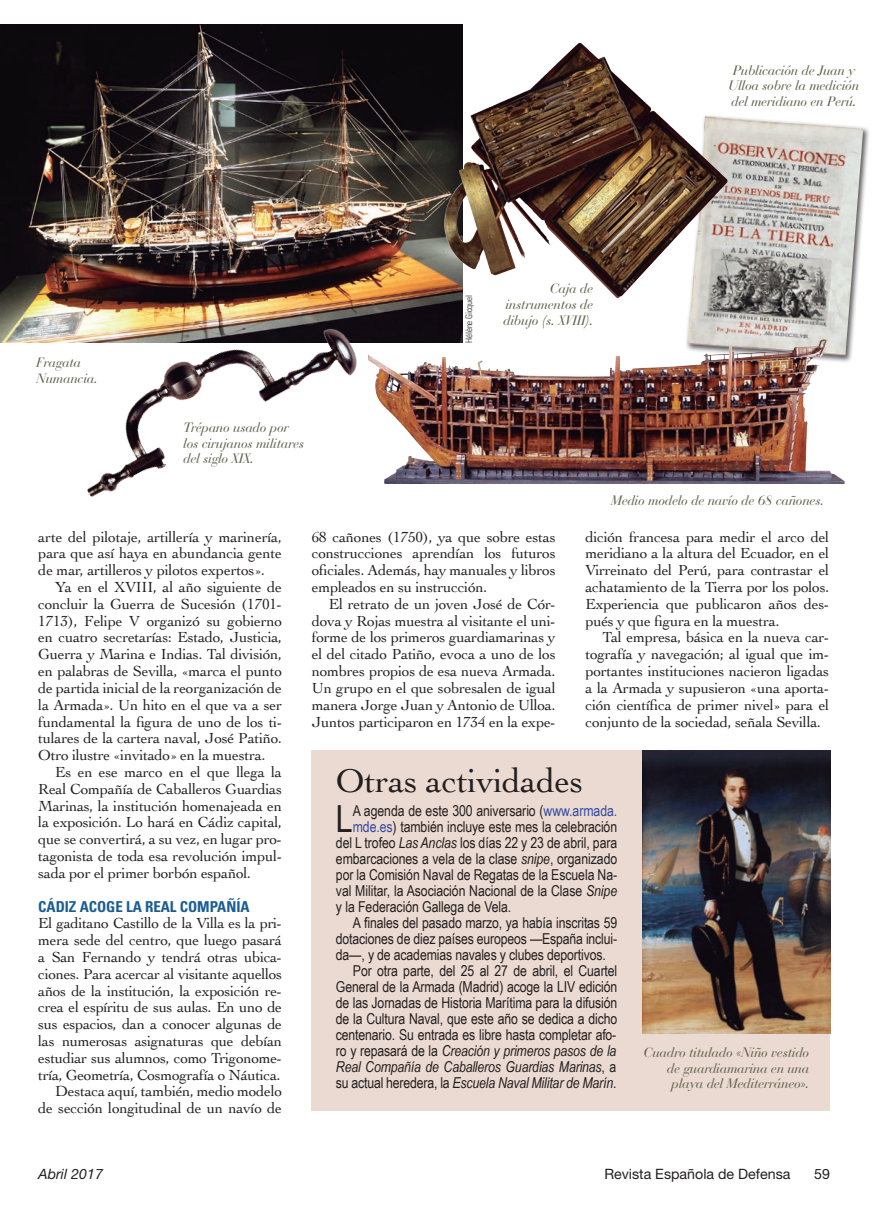
<style>
.page{position:relative;width:893px;height:1217px;background:#fff}
.page>*{position:absolute;margin:0;border:0;box-sizing:border-box;transform-origin:0 0}
.t1{font:37.35px "Arial Narrow";color:#231f20}
.t2{font:34.5px "Cochin";letter-spacing:-.005em;color:#231f20}
.t3{font:15.3px/16.8px "Cochin";letter-spacing:-.015em;color:#231f20;text-align:justify}
.t4{font:15px "Arial Narrow";letter-spacing:-.01em;color:#231f20}
.t5{font:italic 15px "Arial Narrow";letter-spacing:-.01em;color:#231f20}
.t6{font:700 condensed 15px "Univers";letter-spacing:-.005em;color:#1a5d93}
.t7{font:14.25px "Helvetica Neue";color:#231f20}
.t8{font:italic 14.25px "Helvetica Neue";color:#231f20}
.t9{font:italic 13.5px/15.8px "Bauer Bodoni";letter-spacing:-.02em;color:#60614b}
.t10{font:300 condensed 9px "Univers";letter-spacing:-.02em;color:#231f20}
.s1{color:#34499e}
.s2{font-style:italic}
.s3{font-style:normal}
</style>
<div class="page">
<div style="left:312px;top:750px;width:518px;height:360px;background:#ebdad2"></div>
<img style="left:643px;top:750px;width:187px;height:283px">
<div style="left:685px;top:114px;width:186px;height:249px;background:#231f20;opacity:.75"></div>
<img style="left:731px;top:114px;width:133px;height:249px">
<img style="left:372px;top:301px;width:481px;height:182px">
<img style="left:0;top:24px;width:463px;height:318px">
<img style="left:440px;top:35px;width:291px;height:268px">
<img style="left:47px;top:277px;width:325px;height:220px">
<p class="t9" style="left:729px;top:62px;width:132px;text-align:center">Publicación de Juan y<br>Ulloa sobre la medición del meridiano en Perú.</p>
<p class="t9" style="left:36px;top:355px;width:63px">Fragata<br>Numancia.</p>
<p class="t10" style="left:463px;top:342px;width:49px;rotate:-90deg">Hélène Gicquel</p>
<p class="t9" style="left:503px;top:281px;width:91px;text-align:justify;text-indent:47px">Caja de instrumentos de dibujo (s. XVIII).</p>
<p class="t9" style="left:183px;top:419px;width:122px">Trépano usado por los cirujanos militares del siglo XIX.</p>
<p class="t3" style="left:38px;top:527px;width:245px">arte del pilotaje, artillería y marinería, para que así haya en abundancia gente de mar, artilleros y pilotos expertos».</p>
<p class="t3" style="left:38px;top:578px;width:245px;text-indent:17px">Ya en el XVIII, al año siguiente de concluir la Guerra de Sucesión (1701- 1713), Felipe V organizó su gobierno en cuatro secretarías: Estado, Justicia, Guerra y Marina e Indias. Tal división, en palabras de Sevilla, «marca el punto de partida inicial de la reorganización de la Armada». Un hito en el que va a ser fundamental la figura de uno de los ti&shy;tulares de la cartera naval, José Patiño.<br>Otro ilustre «invitado» en la muestra.</p>
<p class="t3" style="left:38px;top:762px;width:245px;text-indent:17px">Es en ese marco en el que llega la Real Compañía de Caballeros Guardias Marinas, la institución homenajeada en la exposición. Lo hará en Cádiz capital, que se convertirá, a su vez, en lugar pro&shy;tagonista de toda esa revolución impul&shy;sada por el primer borbón español.</p>
<p class="t6" style="left:38px;top:896px;width:213px">CÁDIZ ACOGE LA REAL COMPAÑÍA</p>
<p class="t3" style="left:38px;top:914px;width:245px;text-align:right">El gaditano Castillo de la Villa es la pri&shy;mera sede del centro, que luego pasará a San Fernando y tendrá otras ubica&shy;ciones. Para acercar al visitante aquellos años de la institución, la exposición re&shy;crea el espíritu de sus aulas. En uno de sus espacios, dan a conocer algunas de las numerosas asignaturas que debían estudiar sus alumnos, como Trigonome&shy;tría, Geometría, Cosmografía o Náutica.<br>Destaca aquí, también, medio modelo de sección longitudinal de un navío de</p>
<p class="t3" style="left:312px;top:527px;width:245px">68 cañones (1750), ya que sobre estas construcciones aprendían los futuros oficiales. Además, hay manuales y libros empleados en su instrucción.</p>
<p class="t3" style="left:312px;top:594px;width:245px;text-indent:17px">El retrato de un joven José de Cór&shy;dova y Rojas muestra al visitante el uni&shy;forme de los primeros guardiamarinas y el del citado Patiño, evoca a uno de los nombres propios de esa nueva Armada.<br>Un grupo en el que sobresalen de igual manera Jorge Juan y Antonio de Ulloa.<br>Juntos participaron en 1734 en la expe-</p>
<p class="t9" style="left:611px;top:493px;width:215px">Medio modelo de navío de 68 cañones.</p>
<p class="t3" style="left:585px;top:527px;width:245px">dición francesa para medir el arco del meridiano a la altura del Ecuador, en el Virreinato del Perú, para contrastar el achatamiento de la Tierra por los polos.<br>Experiencia que publicaron años des&shy;pués y que figura en la muestra.</p>
<p class="t3" style="left:585px;top:628px;width:245px;text-indent:17px">Tal empresa, básica en la nueva car&shy;tografía y navegación; al igual que im&shy;portantes instituciones nacieron ligadas a la Armada y supusieron «una aporta&shy;ción científica de primer nivel» para el conjunto de la sociedad, señala Sevilla.</p>
<h2 class="t2" style="left:336px;top:757px;width:249px">Otras actividades</h2>
<h1 class="t1" style="left:336px;top:791px;width:19px">L</h1>
<p class="t4" style="left:353px;top:800px;width:266px">A agenda de este 300 aniversario (<span class="s1">www.armada.</span></p>
<p class="t4" style="left:353px;top:816px;width:266px"><span class="s1">mde.es</span>) también incluye este mes la celebración</p>
<p class="t4" style="left:336px;top:832px;width:283px">del L trofeo <span class="s2">Las Anclas</span> los días 22 y 23 de abril, para</p>
<p class="t4" style="left:336px;top:847px;width:283px">embarcaciones a vela de la clase <span class="s2">snipe</span>, organizado</p>
<p class="t4" style="left:336px;top:863px;width:283px">por la Comisión Naval de Regatas de la Escuela Na-</p>
<p class="t4" style="left:336px;top:879px;width:283px">val Militar, la Asociación Nacional de la Clase <span class="s2">Snipe</span></p>
<p class="t4" style="left:336px;top:895px;width:177px">y la Federación Gallega de Vela.</p>
<p class="t4" style="left:353px;top:911px;width:266px">A finales del pasado marzo, ya había inscritas 59</p>
<p class="t4" style="left:336px;top:927px;width:283px">dotaciones de diez países europeos —España inclui-</p>
<p class="t4" style="left:336px;top:943px;width:271px">da—, y de academias navales y clubes deportivos.</p>
<p class="t4" style="left:353px;top:959px;width:266px">Por otra parte, del 25 al 27 de abril, el Cuartel</p>
<p class="t4" style="left:336px;top:975px;width:283px">General de la Armada (Madrid) acoge la LIV edición</p>
<p class="t4" style="left:336px;top:991px;width:283px">de las Jornadas de Historia Marítima para la difusión</p>
<p class="t4" style="left:336px;top:1007px;width:283px">de la Cultura Naval, que este año se dedica a dicho</p>
<p class="t4" style="left:336px;top:1023px;width:282px">centenario. Su entrada es libre hasta completar afo-</p>
<p class="t5" style="left:336px;top:1040px;width:282px"><span class="s3">ro y repasará de la</span> Creación y primeros pasos de la</p>
<p class="t5" style="left:336px;top:1056px;width:282px">Real Compañía de Caballeros Guardias Marinas<span class="s3">, a</span></p>
<p class="t5" style="left:336px;top:1072px;width:282px"><span class="s3">su actual heredera, la</span> Escuela Naval Militar de Marín<span class="s3">.</span></p>
<p class="t9" style="left:644px;top:1044px;width:167px;text-align:right">Cuadro titulado «Niño vestido de guardiamarina en una playa del Mediterráneo».</p>
<p class="t8" style="left:38px;top:1164px;width:66px">Abril 2017</p>
<p class="t7" style="left:604px;top:1164px;width:188px">Revista Española de Defensa</p>
<p class="t7" style="left:814px;top:1164px;width:17px">59</p>
</div>
